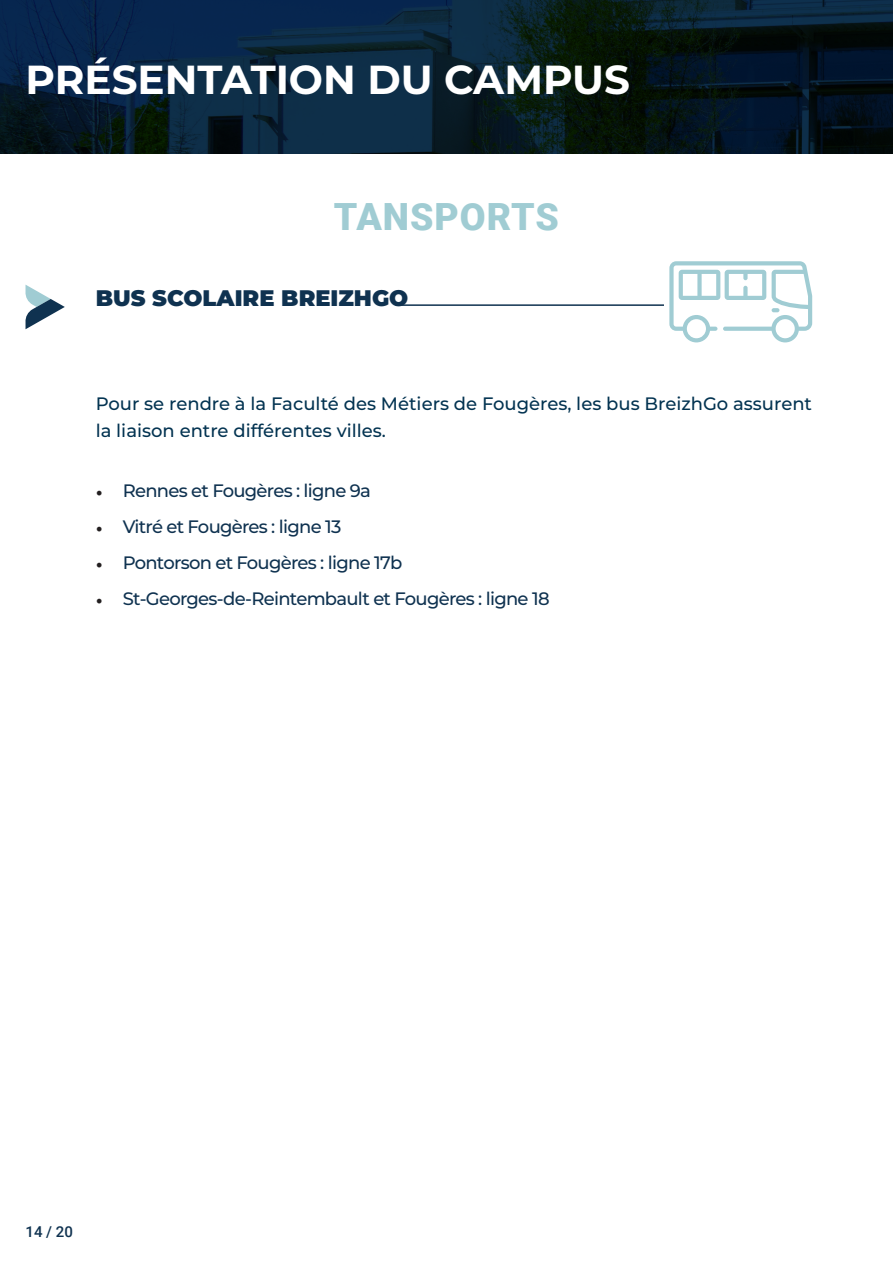
<style>
.page{position:relative;width:893px;height:1263px;background:#fff}
.page>*{position:absolute;margin:0;border:0;box-sizing:border-box;transform-origin:0 0}
.t1{font:700 40.5px "Montserrat";color:#fff}
.t2{font:900 37.5px "Roboto";letter-spacing:.025em;color:#a0ccd3}
.Style_de_paragraphe_1{font:900 22.5px "Montserrat";color:#0f3250}
.t3{font:500 18px "Montserrat";letter-spacing:-.04em;color:#0f3250}
.Style_de_paragraphe_1-2{font:500 18px/27px "Montserrat";color:#033351}
.t4{font:500 15px "Roboto";color:#0f3250}
.s1{font-family:"Minion Pro";font-weight:400;color:#231f20}
</style>
<div class="page">
<svg style="left:0;top:0;width:893px;height:154px;background:#071f2f"></svg>
<hr style="left:395px;top:304px;width:269px;height:2px;background:#0f3250">
<svg style="left:669px;top:261px;width:143px;height:81px"></svg>
<svg style="left:25px;top:285px;width:40px;height:44px"></svg>
<p class="t1" style="left:26px;top:51px;width:606px">PRÉSENTATION DU CAMPUS</p>
<p class="t2" style="left:334px;top:191px;width:226px">TANSPORTS</p>
<p class="Style_de_paragraphe_1" style="left:96px;top:281px;width:314px">BUS SCOLAIRE BREIZHGO</p>
<p class="Style_de_paragraphe_1-2" style="left:96px;top:389px;width:718px">Pour se rendre à la Faculté des Métiers de Fougères, les bus BreizhGo assurent la liaison entre différentes villes.</p>
<p class="t3" style="left:96px;top:478px;width:277px"><span class="s1">•</span> Rennes et Fougères : ligne 9a</p>
<p class="t3" style="left:96px;top:514px;width:247px"><span class="s1">•</span> Vitré et Fougères : ligne 13</p>
<p class="t3" style="left:96px;top:550px;width:308px"><span class="s1">•</span> Pontorson et Fougères : ligne 17b</p>
<p class="t3" style="left:96px;top:586px;width:455px"><span class="s1">•</span> St-Georges-de-Reintembault et Fougères : ligne 18</p>
<p class="t4" style="left:26px;top:1221px;width:49px">14 / 20</p>
</div>
